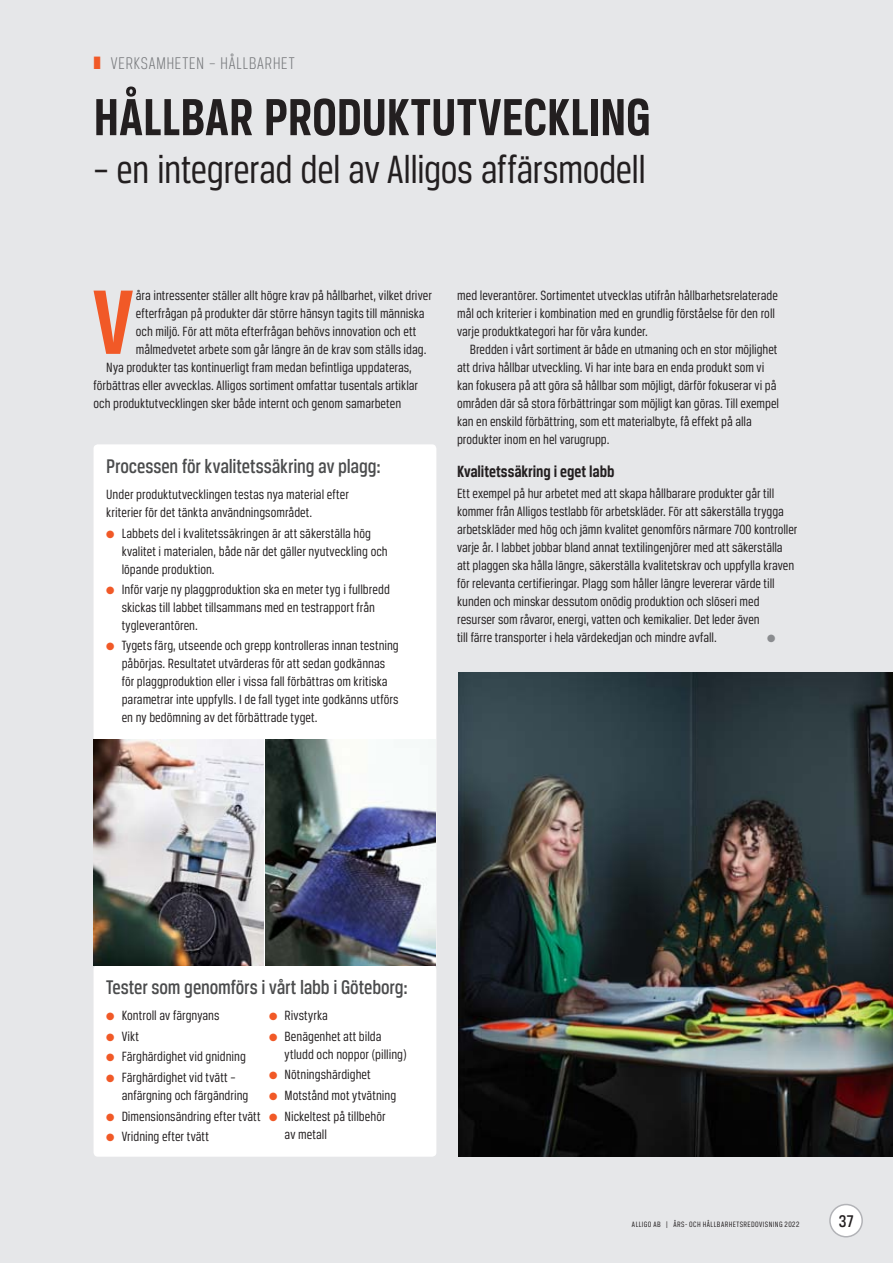
<style>
.page{position:relative;width:893px;height:1263px;background:#e6e7e9}
.page>*{position:absolute;margin:0;border:0;box-sizing:border-box;transform-origin:0 0}
.t1{font:700 97.35px "Breuer Condensed";color:#f15927}
.t2{font:700 55.5px "Breuer Condensed";color:#231f20}
.t3{font:42px "Breuer Condensed";letter-spacing:-.015em;color:#231f20}
.t4{font:500 21px "Breuer Condensed";letter-spacing:-.005em;color:#4b4c4d}
.t5{font:300 18px "Breuer Condensed";letter-spacing:.03em;color:#76787b}
.t6{font:500 18px "Breuer Condensed";color:#231f20}
.t7{font:700 17.25px "Breuer Condensed";letter-spacing:-.005em;color:#231f20}
.t8{font:14.25px/18px "Breuer Condensed";color:#231f20}
.t9{font:10.5px "Zapf Dingbats ITC";color:#8a8c8f}
.t10{font:8.25px "Breuer Condensed";letter-spacing:.05em;color:#231f20}
.s1{color:#f15927}
</style>
<div class="page">
<div style="left:830px;top:1204px;width:32px;height:33px;background:#fff;border-radius:50%"></div>
<div style="left:829px;top:1204px;width:34px;height:33px;border:2px solid #b2b3b7;border-radius:50%"></div>
<div style="left:94px;top:965px;width:342px;height:192px;background:#fff;border-radius:4px"></div>
<div style="left:94px;top:444px;width:342px;height:523px;background:#fff;border-radius:4px"></div>
<img style="left:458px;top:673px;width:435px;height:484px">
<img style="left:266px;top:740px;width:170px;height:225px">
<img style="left:94px;top:740px;width:170px;height:225px">
<p class="t5" style="left:94px;top:54px;width:203px"><span class="s1">❚</span> VERKSAMHETEN – HÅLLBARHET</p>
<h2 class="t2" style="left:94px;top:86px;width:559px">HÅLLBAR PRODUKTUTVECKLING</h2>
<h3 class="t3" style="left:94px;top:147px;width:554px">– en integrerad del av Alligos affärsmodell</h3>
<h1 class="t1" style="left:93px;top:268px;width:42px">V</h1>
<p class="t8" style="left:136px;top:286px;width:298px">åra intressenter ställer allt högre krav på hållbarhet, vilket driver</p>
<p class="t8" style="left:136px;top:304px;width:290px">efterfrågan på produkter där större hänsyn tagits till människa</p>
<p class="t8" style="left:136px;top:322px;width:282px">och miljö. För att möta efterfrågan behövs innovation och ett</p>
<p class="t8" style="left:136px;top:340px;width:292px">målmedvetet arbete som går längre än de krav som ställs idag.</p>
<p class="t8" style="left:106px;top:358px;width:307px">Nya produkter tas kontinuerligt fram medan befintliga uppdateras,</p>
<p class="t8" style="left:94px;top:376px;width:326px">förbättras eller avvecklas. Alligos sortiment omfattar tusentals artiklar</p>
<p class="t8" style="left:94px;top:394px;width:309px">och produktutvecklingen sker både internt och genom samarbeten</p>
<h3 class="t4" style="left:106px;top:455px;width:276px">Processen för kvalitetssäkring av plagg:</h3>
<p class="t8" style="left:106px;top:486px;width:244px">Under produktutvecklingen testas nya material efter kriterier för det tänkta användningsområdet.</p>
<p class="t8" style="left:122px;top:524px;width:268px;text-indent:-15px"><span class="s1">●</span> Labbets del i kvalitetssäkringen är att säkerställa hög kvalitet i materialen, både när det gäller nyutveckling och löpande produktion.</p>
<p class="t8" style="left:122px;top:580px;width:270px;text-indent:-15px"><span class="s1">●</span> Inför varje ny plaggproduktion ska en meter tyg i fullbredd skickas till labbet tillsammans med en testrapport från tygleverantören.</p>
<p class="t8" style="left:122px;top:636px;width:279px;text-indent:-15px"><span class="s1">●</span> Tygets färg, utseende och grepp kontrolleras innan testning påbörjas. Resultatet utvärderas för att sedan godkännas för plaggproduktion eller i vissa fall förbättras om kritiska parametrar inte uppfylls. I de fall tyget inte godkänns utförs en ny bedömning av det förbättrade tyget.</p>
<p class="t8" style="left:457px;top:286px;width:322px">med leverantörer. Sortimentet utvecklas utifrån hållbarhetsrelaterade mål och kriterier i kombination med en grundlig förståelse för den roll varje produktkategori har för våra kunder.</p>
<p class="t8" style="left:457px;top:340px;width:323px;text-indent:13px">Bredden i vårt sortiment är både en utmaning och en stor möjlighet att driva hållbar utveckling. Vi har inte bara en enda produkt som vi kan fokusera på att göra så hållbar som möjligt, därför fokuserar vi på områden där så stora förbättringar som möjligt kan göras. Till exempel kan en enskild förbättring, som ett materialbyte, få effekt på alla produkter inom en hel varugrupp.</p>
<p class="t7" style="left:457px;top:462px;width:159px">Kvalitetssäkring i eget labb</p>
<p class="t8" style="left:457px;top:484px;width:342px">Ett exempel på hur arbetet med att skapa hållbarare produkter går till kommer från Alligos testlabb för arbetskläder. För att säkerställa trygga arbetskläder med hög och jämn kvalitet genomförs närmare 700 kontroller varje år. I labbet jobbar bland annat textilingenjörer med att säkerställa att plaggen ska hålla längre, säkerställa kvalitetskrav och uppfylla kraven för relevanta certifieringar. Plagg som håller längre levererar värde till kunden och minskar dessutom onödig produktion och slöseri med resurser som råvaror, energi, vatten och kemikalier. Det leder även<br>till färre transporter i hela värdekedjan och mindre avfall.</p>
<p class="t9" style="left:767px;top:633px;width:10px">●</p>
<h3 class="t4" style="left:106px;top:975px;width:303px">Tester som genomförs i vårt labb i Göteborg:</h3>
<p class="t8" style="left:106px;top:1006px;width:115px"><span class="s1">●</span> Kontroll av färgnyans</p>
<p class="t8" style="left:106px;top:1027px;width:34px"><span class="s1">●</span> Vikt</p>
<p class="t8" style="left:106px;top:1048px;width:141px"><span class="s1">●</span> Färghärdighet vid gnidning</p>
<p class="t8" style="left:122px;top:1068px;width:128px;text-indent:-15px"><span class="s1">●</span> Färghärdighet vid tvätt – anfärgning och färgändring</p>
<p class="t8" style="left:106px;top:1107px;width:156px"><span class="s1">●</span> Dimensionsändring efter tvätt</p>
<p class="t8" style="left:106px;top:1127px;width:104px"><span class="s1">●</span> Vridning efter tvätt</p>
<p class="t8" style="left:269px;top:1006px;width:60px"><span class="s1">●</span> Rivstyrka</p>
<p class="t8" style="left:285px;top:1027px;width:124px;text-indent:-15px"><span class="s1">●</span> Benägenhet att bilda ytludd och noppor (pilling)</p>
<p class="t8" style="left:269px;top:1066px;width:103px"><span class="s1">●</span> Nötningshärdighet</p>
<p class="t8" style="left:269px;top:1086px;width:129px"><span class="s1">●</span> Motstånd mot ytvätning</p>
<p class="t8" style="left:285px;top:1107px;width:103px;text-indent:-15px"><span class="s1">●</span> Nickeltest på tillbehör av metall</p>
<p class="t10" style="left:632px;top:1219px;width:169px">ALLIGO AB | ÅRS- OCH HÅLLBARHETSREDOVISNING 2022</p>
<p class="t6" style="left:839px;top:1211px;width:16px">37</p>
</div>
